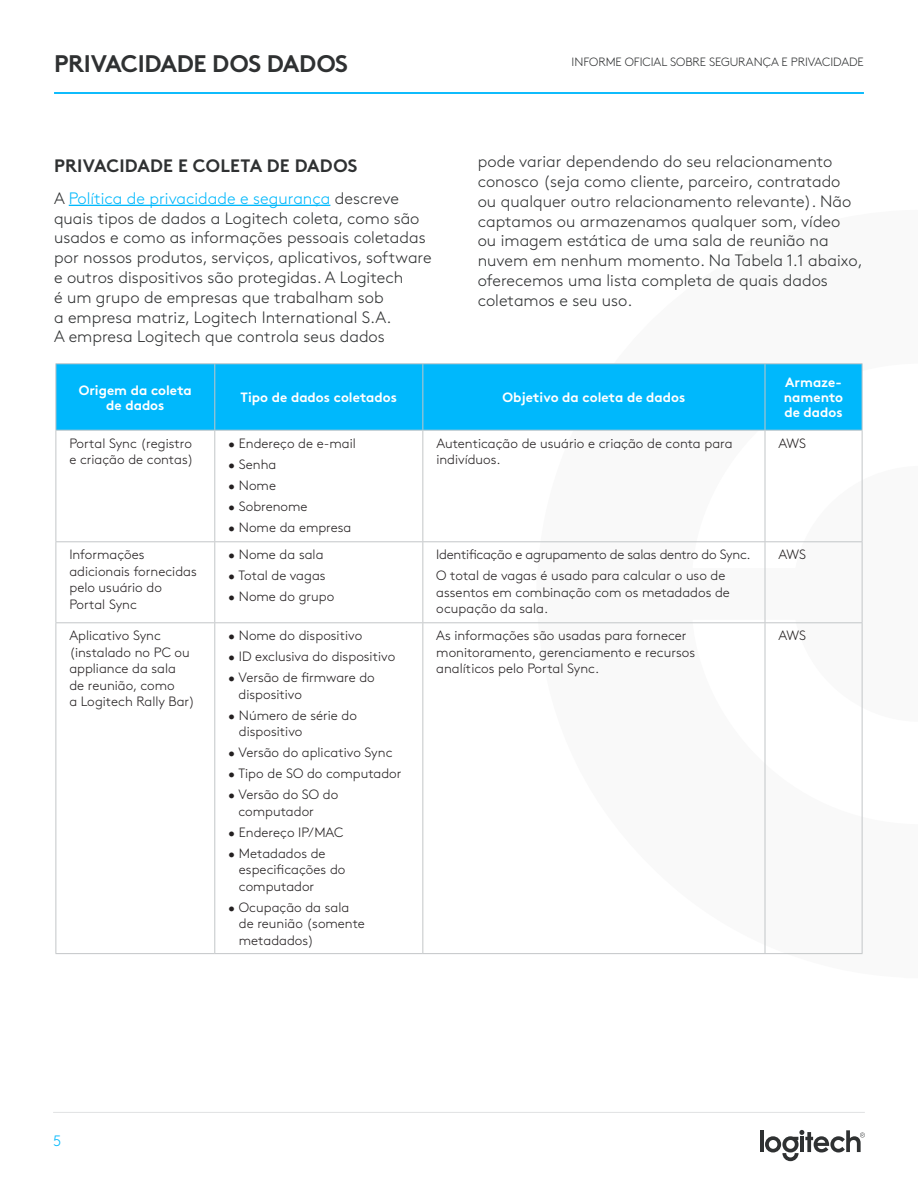
<style>
.page{position:relative;width:918px;height:1188px;background:#fff}
.page>*{position:absolute;margin:0;border:0;box-sizing:border-box;transform-origin:0 0}
.t1{font:700 24px "Brown Pro";letter-spacing:-.015em;color:#2f3132}
.t2{font:700 18px "Brown Pro";letter-spacing:.01em;color:#2f3132}
.t3{font:300 16.5px/19.8px "Brown Pro";color:#2f3132}
.t4{font:300 15px "Brown Pro";color:#00b8fc}
.t5{font:300 13.5px/16.5px "Brown Pro";color:#231f20}
.t6{font:700 13.5px/15px "Brown Pro";color:#fff;text-align:center}
.t7{font:300 13.5px/21px "Brown Pro";letter-spacing:-.02em;color:#231f20}
.t8{font:300 12px "Brown Pro";letter-spacing:-.005em;color:#2f3132}
.s1{color:#00b8fc}
</style>
<div class="page">
<svg style="left:536px;top:363px;width:327px;height:592px"></svg>
<hr style="left:760px;top:1130px;width:4px;height:22px;background:#2f3132">
<svg style="left:765px;top:1130px;width:100px;height:31px"></svg>
<hr style="left:800px;top:1137px;width:4px;height:15px;background:#2f3132">
<hr style="left:53px;top:1112px;width:812px;height:1px;background:#e1e2e3">
<hr style="left:54px;top:92px;width:810px;height:2px;background:#00b8fc">
<hr style="left:69px;top:205px;width:261px;height:1px;background:#00b8fc">
<div style="left:57px;top:364px;width:805px;height:66px;background:#00b8fc"></div>
<hr style="left:56px;top:363px;width:159px;height:1px;background:#c3c6c8">
<hr style="left:56px;top:364px;width:1px;height:66px;background:#c3c6c8">
<hr style="left:215px;top:363px;width:208px;height:1px;background:#c3c6c8">
<hr style="left:214px;top:364px;width:1px;height:66px;background:#c3c6c8">
<hr style="left:423px;top:363px;width:342px;height:1px;background:#c3c6c8">
<hr style="left:422px;top:364px;width:1px;height:66px;background:#c3c6c8">
<hr style="left:765px;top:363px;width:97px;height:1px;background:#c3c6c8">
<hr style="left:765px;top:364px;width:1px;height:66px;background:#c3c6c8">
<hr style="left:862px;top:364px;width:1px;height:66px;background:#c3c6c8">
<hr style="left:215px;top:430px;width:208px;height:1px;background:#c3c6c8">
<hr style="left:423px;top:430px;width:342px;height:1px;background:#c3c6c8">
<hr style="left:422px;top:431px;width:1px;height:110px;background:#c3c6c8">
<hr style="left:765px;top:430px;width:97px;height:1px;background:#c3c6c8">
<hr style="left:765px;top:431px;width:1px;height:110px;background:#c3c6c8">
<hr style="left:862px;top:431px;width:1px;height:110px;background:#c3c6c8">
<hr style="left:56px;top:541px;width:159px;height:1px;background:#c3c6c8">
<hr style="left:215px;top:541px;width:208px;height:1px;background:#c3c6c8">
<hr style="left:423px;top:541px;width:342px;height:1px;background:#c3c6c8">
<hr style="left:422px;top:542px;width:1px;height:80px;background:#c3c6c8">
<hr style="left:765px;top:541px;width:97px;height:1px;background:#c3c6c8">
<hr style="left:765px;top:542px;width:1px;height:80px;background:#c3c6c8">
<hr style="left:862px;top:542px;width:1px;height:80px;background:#c3c6c8">
<hr style="left:215px;top:622px;width:208px;height:1px;background:#c3c6c8">
<hr style="left:423px;top:622px;width:342px;height:1px;background:#c3c6c8">
<hr style="left:422px;top:623px;width:1px;height:330px;background:#c3c6c8">
<hr style="left:765px;top:622px;width:97px;height:1px;background:#c3c6c8">
<hr style="left:765px;top:623px;width:1px;height:330px;background:#c3c6c8">
<hr style="left:862px;top:623px;width:1px;height:330px;background:#c3c6c8">
<hr style="left:215px;top:953px;width:208px;height:1px;background:#c3c6c8">
<hr style="left:423px;top:953px;width:342px;height:1px;background:#c3c6c8">
<hr style="left:765px;top:953px;width:97px;height:1px;background:#c3c6c8">
<hr style="left:56px;top:430px;width:159px;height:1px;background:#c3c6c8">
<hr style="left:56px;top:431px;width:1px;height:110px;background:#c3c6c8">
<hr style="left:214px;top:431px;width:1px;height:110px;background:#c3c6c8">
<hr style="left:56px;top:542px;width:1px;height:80px;background:#c3c6c8">
<hr style="left:214px;top:542px;width:1px;height:80px;background:#c3c6c8">
<hr style="left:56px;top:622px;width:159px;height:1px;background:#c3c6c8">
<hr style="left:56px;top:623px;width:1px;height:330px;background:#c3c6c8">
<hr style="left:214px;top:623px;width:1px;height:330px;background:#c3c6c8">
<hr style="left:56px;top:953px;width:159px;height:1px;background:#c3c6c8">
<h1 class="t1" style="left:54px;top:44px;width:295px">PRIVACIDADE DOS DADOS</h1>
<p class="t8" style="left:572px;top:53px;width:294px">INFORME OFICIAL SOBRE SEGURANÇA E PRIVACIDADE</p>
<p class="t3" style="left:478px;top:150px;width:386px">pode variar dependendo do seu relacionamento conosco (seja como cliente, parceiro, contratado ou qualquer outro relacionamento relevante). Não captamos ou armazenamos qualquer som, vídeo ou imagem estática de uma sala de reunião na nuvem em nenhum momento. Na Tabela 1.1 abaixo, oferecemos uma lista completa de quais dados coletamos e seu uso.</p>
<h2 class="t2" style="left:54px;top:151px;width:305px">PRIVACIDADE E COLETA DE DADOS</h2>
<p class="t3" style="left:54px;top:187px;width:379px">A <span class="s1">Política de privacidade e segurança</span> descreve quais tipos de dados a Logitech coleta, como são usados e como as informações pessoais coletadas por nossos produtos, serviços, aplicativos, software e outros dispositivos são protegidas. A Logitech<br>é um grupo de empresas que trabalham sob<br>a empresa matriz, Logitech International S.A.<br>A empresa Logitech que controla seus dados</p>
<p class="t6" style="left:79px;top:381px;width:115px">Origem da coleta de dados</p>
<p class="t6" style="left:241px;top:388px;width:158px">Tipo de dados coletados</p>
<p class="t6" style="left:503px;top:388px;width:184px">Objetivo da coleta de dados</p>
<p class="t6" style="left:784px;top:373px;width:61px;text-align:justify">Armaze&shy;namento de dados</p>
<p class="t5" style="left:69px;top:434px;width:126px">Portal Sync (registro e criação de contas)</p>
<p class="t5" style="left:228px;top:434px;width:129px">• Endereço de e-mail</p>
<p class="t5" style="left:228px;top:455px;width:50px">• Senha</p>
<p class="t5" style="left:228px;top:476px;width:49px">• Nome</p>
<p class="t5" style="left:228px;top:497px;width:81px">• Sobrenome</p>
<p class="t5" style="left:228px;top:518px;width:125px">• Nome da empresa</p>
<p class="t5" style="left:69px;top:546px;width:129px">Informações adicionais fornecidas pelo usuário do<br>Portal Sync</p>
<p class="t5" style="left:228px;top:546px;width:97px">• Nome da sala</p>
<p class="t5" style="left:228px;top:567px;width:99px">• Total de vagas</p>
<p class="t5" style="left:228px;top:588px;width:108px">• Nome do grupo</p>
<p class="t5" style="left:69px;top:627px;width:127px">Aplicativo Sync (instalado no PC ou appliance da sala<br>de reunião, como<br>a Logitech Rally Bar)</p>
<p class="t5" style="left:228px;top:627px;width:136px">• Nome do dispositivo</p>
<p class="t5" style="left:228px;top:648px;width:169px">• ID exclusiva do dispositivo</p>
<p class="t5" style="left:239px;top:669px;width:138px;text-indent:-10px">• Versão de firmware do dispositivo</p>
<p class="t5" style="left:239px;top:706px;width:120px;text-indent:-11px">• Número de série do dispositivo</p>
<p class="t5" style="left:228px;top:744px;width:166px">• Versão do aplicativo Sync</p>
<p class="t5" style="left:228px;top:765px;width:175px">• Tipo de SO do computador</p>
<p class="t5" style="left:239px;top:786px;width:101px;text-indent:-10px">• Versão do SO do computador</p>
<p class="t5" style="left:228px;top:823px;width:117px">• Endereço IP/MAC</p>
<p class="t5" style="left:239px;top:844px;width:108px;text-indent:-11px">• Metadados de especificações do computador</p>
<p class="t5" style="left:239px;top:898px;width:128px;text-indent:-11px">• Ocupação da sala de reunião (somente metadados)</p>
<p class="t5" style="left:436px;top:434px;width:298px">Autenticação de usuário e criação de conta para indivíduos.</p>
<p class="t5" style="left:778px;top:434px;width:29px">AWS</p>
<p class="t7" style="left:436px;top:543px;width:316px">Identificação e agrupamento de salas dentro do Sync.<br>O total de vagas é usado para calcular o uso de</p>
<p class="t5" style="left:436px;top:583px;width:295px">assentos em combinação com os metadados de ocupação da sala.</p>
<p class="t5" style="left:778px;top:546px;width:29px">AWS</p>
<p class="t5" style="left:436px;top:627px;width:260px">As informações são usadas para fornecer monitoramento, gerenciamento e recursos analíticos pelo Portal Sync.</p>
<p class="t5" style="left:778px;top:627px;width:29px">AWS</p>
<p class="t4" style="left:53px;top:1130px;width:10px">5</p>
</div>
